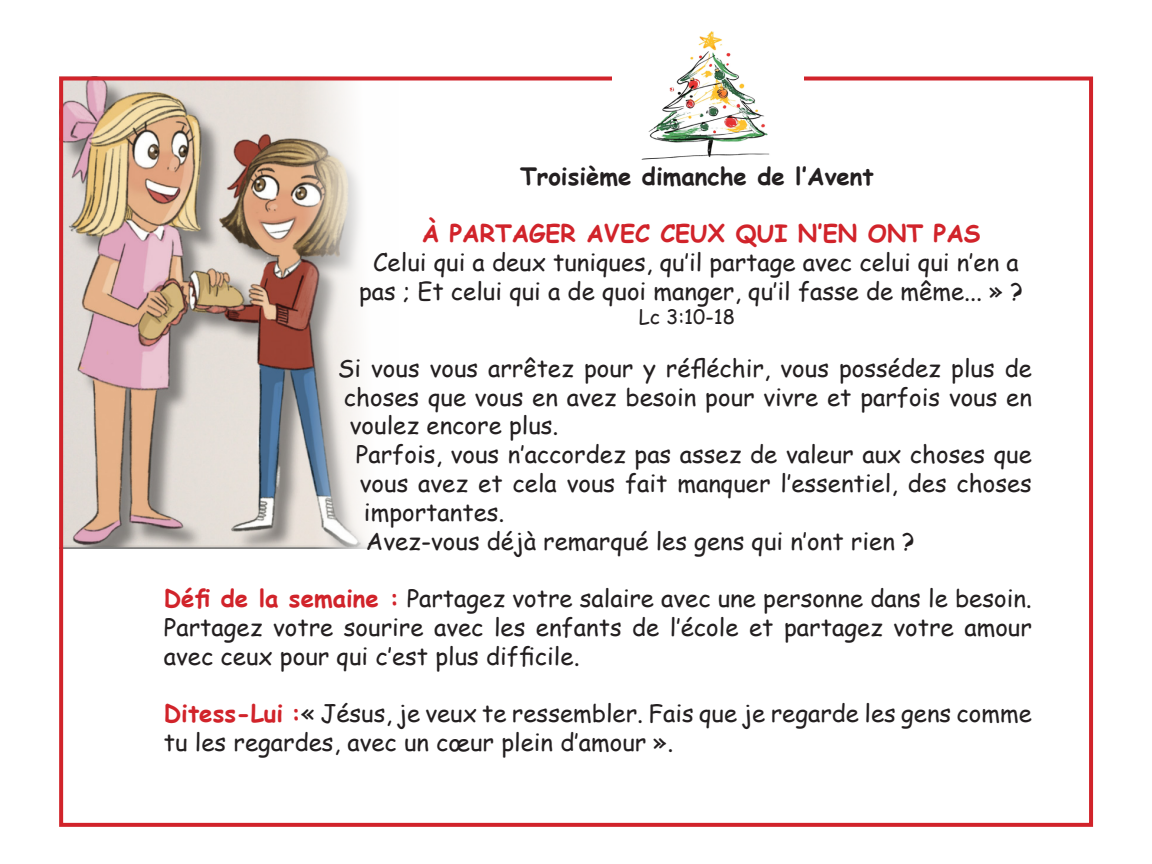
<style>
.page{position:relative;width:1152px;height:864px;background:#fff}
.page>*{position:absolute;margin:0;border:0;box-sizing:border-box;transform-origin:0 0}
.t1{font:24px/28.8px "Comic Sans MS";color:#231f20;text-align:justify}
.t2{font:700 24px "Comic Sans MS";color:#d1232a}
.t3{font:700 24px "Comic Sans MS";color:#231f20}
.t4{font:20px "Comic Sans MS";color:#231f20}
.s1{font-weight:700;color:#d1232a}
</style>
<div class="page">
<img style="left:64px;top:82px;width:311px;height:467px">
<div style="left:59px;top:77px;width:1034px;height:750px;border:4px solid #d1232a"></div>
<img style="left:613px;top:31px;width:190px;height:129px">
<p class="t3" style="left:520px;top:158px;width:355px">Troisième dimanche de l’Avent</p>
<p class="t2" style="left:421px;top:216px;width:561px">À PARTAGER AVEC CEUX QUI N’EN ONT PAS</p>
<p class="t1" style="left:359px;top:247px;width:665px;text-align:center">Celui qui a deux tuniques, qu’il partage avec celui qui n’en a pas ; Et celui qui a de quoi manger, qu’il fasse de même... » ?</p>
<p class="t4" style="left:639px;top:302px;width:98px">Lc 3:10-18</p>
<p class="t1" style="left:338px;top:353px;width:695px">Si vous vous arrêtez pour y réfléchir, vous possédez plus de choses que vous en avez besoin pour vivre et parfois vous en voulez encore plus.</p>
<p class="t1" style="left:356px;top:439px;width:678px">Parfois, vous n’accordez pas assez de valeur aux choses que vous avez et cela vous fait manquer l’essentiel, des choses importantes.</p>
<p class="t1" style="left:366px;top:526px;width:550px">Avez-vous déjà remarqué les gens qui n’ont rien ?</p>
<p class="t1" style="left:164px;top:583px;width:869px"><span class="s1">Défi de la semaine :</span> Partagez votre salaire avec une personne dans le besoin.<br>Partagez votre sourire avec les enfants de l’école et partagez votre amour avec ceux pour qui c’est plus difficile.</p>
<p class="t1" style="left:164px;top:698px;width:870px"><span class="s1">Ditess-Lui :</span>« Jésus, je veux te ressembler. Fais que je regarde les gens comme tu les regardes, avec un cœur plein d’amour ».</p>
</div>
